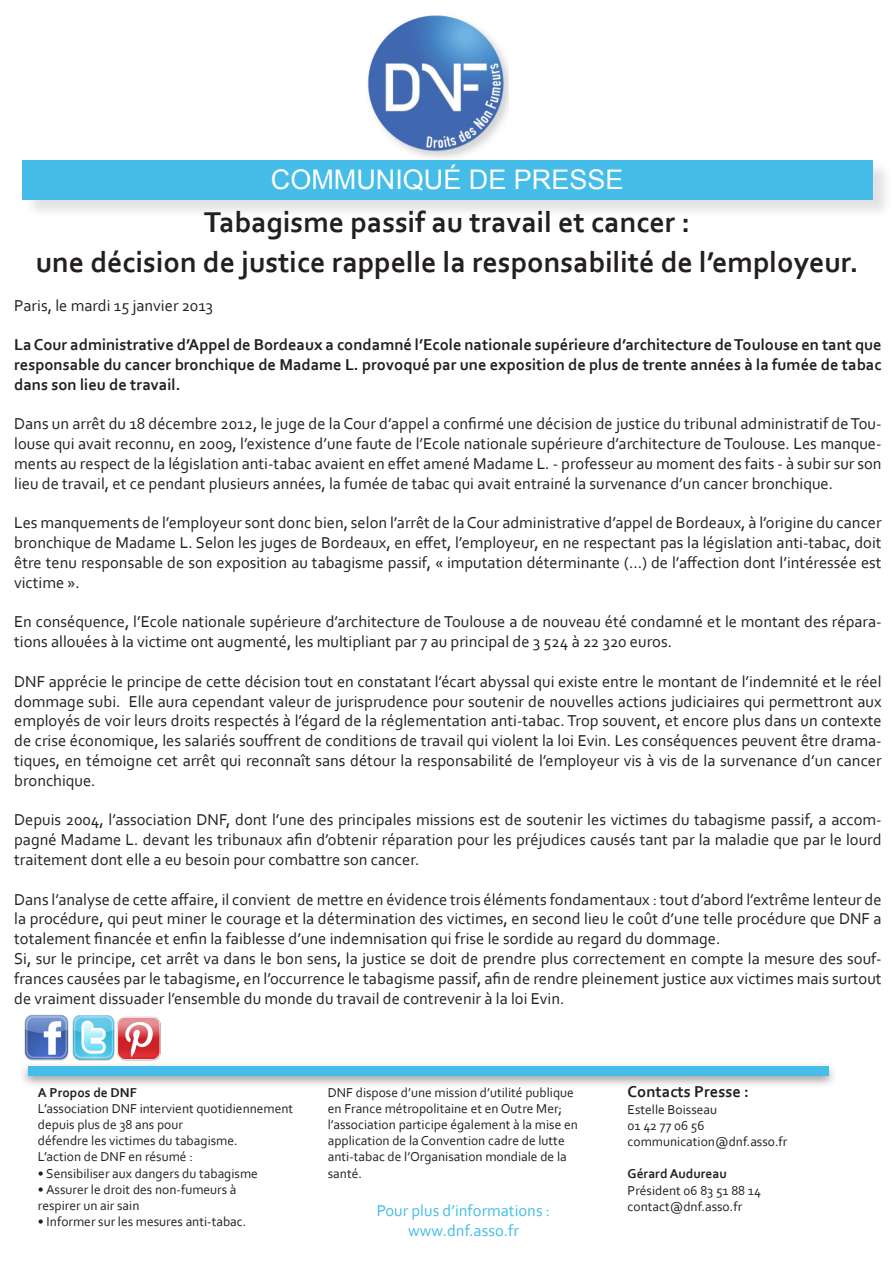
<style>
.page{position:relative;width:893px;height:1263px;background:#fff}
.page>*{position:absolute;margin:0;border:0;box-sizing:border-box;transform-origin:0 0}
.t1{font:700 30px "Corbel";color:#231f20}
.t2{font:27px "Arial";color:#fff}
.t3{font:16.5px/19.8px "Corbel";color:#231f20;text-align:justify}
.t4{font:700 16.5px/19.8px "Corbel";color:#231f20;text-align:justify}
.t5{font:16.5px "Corbel";color:#45bde8}
.t6{font:13.5px/16.2px "Corbel";color:#231f20}
.t7{font:700 13.5px "Corbel";color:#231f20}
</style>
<div class="page">
<img style="left:367px;top:15px;width:141px;height:143px">
<div style="left:24px;top:161px;width:869px;height:58px;background:#231f20;opacity:.13"></div>
<div style="left:22px;top:160px;width:850px;height:40px;background:#45bde8"></div>
<img style="left:24px;top:1014px;width:137px;height:47px">
<div style="left:19px;top:1061px;width:818px;height:28px;background:#231f20;opacity:.47"></div>
<div style="left:28px;top:1066px;width:800px;height:9px;background:#45bde8"></div>
<p class="t2" style="left:271px;top:162px;width:354px">COMMUNIQUÉ DE PRESSE</p>
<p class="t1" style="left:204px;top:204px;width:488px">Tabagisme passif au travail et cancer :</p>
<p class="t1" style="left:36px;top:243px;width:824px">une décision de justice rappelle la responsabilité de l’employeur.</p>
<p class="t3" style="left:14px;top:295px;width:200px">Paris, le mardi 15 janvier 2013</p>
<p class="t4" style="left:14px;top:334px;width:869px">La Cour administrative d’Appel de Bordeaux a condamné l’Ecole nationale supérieure d’architecture de Toulouse en tant que responsable du cancer bronchique de Madame L. provoqué par une exposition de plus de trente années à la fumée de tabac dans son lieu de travail.</p>
<p class="t3" style="left:14px;top:414px;width:869px">Dans un arrêt du 18 décembre 2012, le juge de la Cour d’appel a confirmé une décision de justice du tribunal administratif de Tou&shy;louse qui avait reconnu, en 2009, l’existence d’une faute de l’Ecole nationale supérieure d’architecture de Toulouse. Les manque&shy;ments au respect de la législation anti-tabac avaient en effet amené Madame L. - professeur au moment des faits - à subir sur son lieu de travail, et ce pendant plusieurs années, la fumée de tabac qui avait entrainé la survenance d’un cancer bronchique.</p>
<p class="t3" style="left:14px;top:513px;width:869px">Les manquements de l’employeur sont donc bien, selon l’arrêt de la Cour administrative d’appel de Bordeaux, à l’origine du cancer bronchique de Madame L. Selon les juges de Bordeaux, en effet, l’employeur, en ne respectant pas la législation anti-tabac, doit être tenu responsable de son exposition au tabagisme passif, « imputation déterminante (…) de l’affection dont l’intéressée est victime ».</p>
<p class="t3" style="left:14px;top:612px;width:869px">En conséquence, l’Ecole nationale supérieure d’architecture de Toulouse a de nouveau été condamné et le montant des répara&shy;tions allouées à la victime ont augmenté, les multipliant par 7 au principal de 3 524 à 22 320 euros.</p>
<p class="t3" style="left:14px;top:671px;width:869px">DNF apprécie le principe de cette décision tout en constatant l’écart abyssal qui existe entre le montant de l’indemnité et le réel dommage subi. Elle aura cependant valeur de jurisprudence pour soutenir de nouvelles actions judiciaires qui permettront aux employés de voir leurs droits respectés à l’égard de la réglementation anti-tabac. Trop souvent, et encore plus dans un contexte de crise économique, les salariés souffrent de conditions de travail qui violent la loi Evin. Les conséquences peuvent être drama&shy;tiques, en témoigne cet arrêt qui reconnaît sans détour la responsabilité de l’employeur vis à vis de la survenance d’un cancer bronchique.</p>
<p class="t3" style="left:14px;top:810px;width:869px">Depuis 2004, l’association DNF, dont l’une des principales missions est de soutenir les victimes du tabagisme passif, a accom&shy;pagné Madame L. devant les tribunaux afin d’obtenir réparation pour les préjudices causés tant par la maladie que par le lourd traitement dont elle a eu besoin pour combattre son cancer.</p>
<p class="t3" style="left:14px;top:889px;width:869px">Dans l’analyse de cette affaire, il convient de mettre en évidence trois éléments fondamentaux : tout d’abord l’extrême lenteur de la procédure, qui peut miner le courage et la détermination des victimes, en second lieu le coût d’une telle procédure que DNF a totalement financée et enfin la faiblesse d’une indemnisation qui frise le sordide au regard du dommage.</p>
<p class="t3" style="left:14px;top:948px;width:869px">Si, sur le principe, cet arrêt va dans le bon sens, la justice se doit de prendre plus correctement en compte la mesure des souf&shy;frances causées par le tabagisme, en l’occurrence le tabagisme passif, afin de rendre pleinement justice aux victimes mais surtout de vraiment dissuader l’ensemble du monde du travail de contrevenir à la loi Evin.</p>
<p class="t7" style="left:38px;top:1084px;width:100px">A Propos de DNF</p>
<p class="t6" style="left:38px;top:1100px;width:257px">L’association DNF intervient quotidiennement</p>
<p class="t6" style="left:38px;top:1116px;width:147px">depuis plus de 38 ans pour</p>
<p class="t6" style="left:38px;top:1132px;width:201px">défendre les victimes du tabagisme.</p>
<p class="t6" style="left:38px;top:1148px;width:156px">L’action de DNF en résumé :</p>
<p class="t6" style="left:38px;top:1165px;width:221px">• Sensibiliser aux dangers du tabagisme</p>
<p class="t6" style="left:38px;top:1181px;width:200px">• Assurer le droit des non-fumeurs à</p>
<p class="t6" style="left:38px;top:1197px;width:103px">respirer un air sain</p>
<p class="t6" style="left:38px;top:1213px;width:210px">• Informer sur les mesures anti-tabac.</p>
<p class="t6" style="left:328px;top:1084px;width:247px">DNF dispose d’une mission d’utilité publique</p>
<p class="t6" style="left:328px;top:1100px;width:252px">en France métropolitaine et en Outre Mer; l’association participe également à la mise en application de la Convention cadre de lutte anti-tabac de l’Organisation mondiale de la santé.</p>
<p class="t5" style="left:377px;top:1200px;width:175px">Pour plus d’informations :</p>
<p class="t5" style="left:408px;top:1220px;width:112px">www.dnf.asso.fr</p>
<p class="t4" style="left:628px;top:1081px;width:123px">Contacts Presse :</p>
<p class="t6" style="left:628px;top:1100px;width:91px">Estelle Boisseau</p>
<p class="t6" style="left:628px;top:1117px;width:78px">01 42 77 06 56</p>
<p class="t6" style="left:628px;top:1133px;width:161px">communication@dnf.asso.fr</p>
<p class="t7" style="left:628px;top:1165px;width:101px">Gérard Audureau</p>
<p class="t6" style="left:628px;top:1181px;width:135px">Président 06 83 51 88 14</p>
<p class="t6" style="left:628px;top:1198px;width:116px">contact@dnf.asso.fr</p>
</div>
